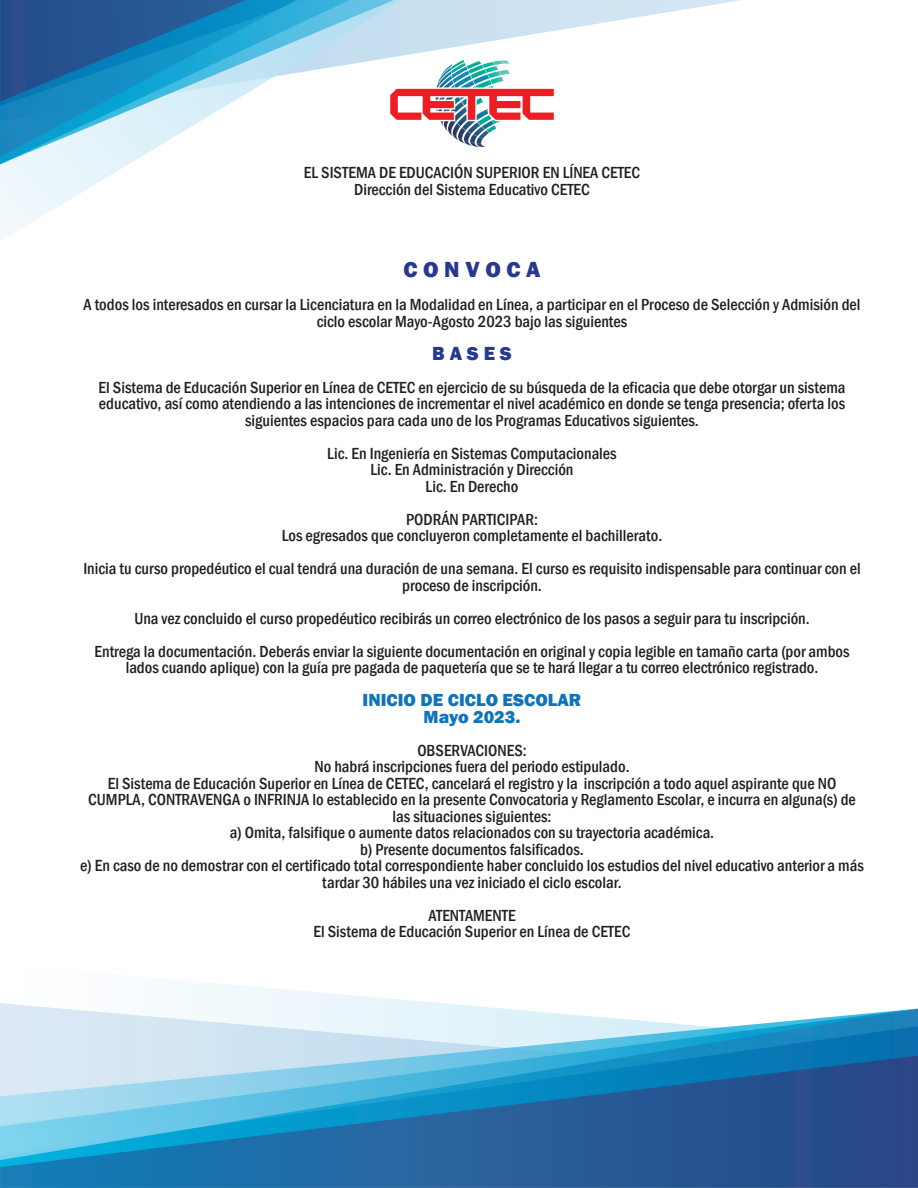
<style>
.page{position:relative;width:918px;height:1188px;background:#fff}
.page>*{position:absolute;margin:0;border:0;box-sizing:border-box;transform-origin:0 0}
.t1{font:800 22.5px "Franklin Gothic";color:#283890}
.t2{font:800 19.5px "Franklin Gothic";color:#283890}
.t3{font:800 18px/16.5px "Franklin Gothic";color:#1074bc;text-align:center}
.t4{font:500 condensed 16.5px/16.5px "Franklin Gothic";color:#231f20;text-align:center}
</style>
<div class="page">
<svg style="left:183px;top:981px;width:253px;height:22px"></svg>
<svg style="left:0;top:1003px;width:918px;height:6px"></svg>
<svg style="left:0;top:1167px;width:918px;height:21px;background:#22639f"></svg>
<svg style="left:0;top:1160px;width:918px;height:7px;background:#2164a0"></svg>
<svg style="left:0;top:1009px;width:918px;height:151px;background:#66a5cb"></svg>
<svg style="left:0;top:195px;width:77px;height:46px"></svg>
<svg style="left:0;top:0;width:741px;height:191px"></svg>
<svg style="left:390px;top:60px;width:164px;height:65px"></svg>
<p class="t4" style="left:304px;top:164px;width:338px">EL SISTEMA DE EDUCACIÓN SUPERIOR EN LÍNEA CETEC<br>Dirección del Sistema Educativo CETEC</p>
<h1 class="t1" style="left:403px;top:255px;width:139px">C O N V O C A</h1>
<p class="t4" style="left:83px;top:296px;width:779px">A todos los interesados en cursar la Licenciatura en la Modalidad en Línea, a participar en el Proceso de Selección y Admisión del ciclo escolar Mayo-Agosto 2023 bajo las siguientes</p>
<p class="t2" style="left:432px;top:340px;width:81px">B A S E S</p>
<p class="t4" style="left:99px;top:379px;width:748px">El Sistema de Educación Superior en Línea de CETEC en ejercicio de su búsqueda de la eficacia que debe otorgar un sistema educativo, así como atendiendo a las intenciones de incrementar el nivel académico en donde se tenga presencia; oferta los siguientes espacios para cada uno de los Programas Educativos siguientes.</p>
<p class="t4" style="left:327px;top:445px;width:291px">Lic. En Ingeniería en Sistemas Computacionales<br>Lic. En Administración y Dirección<br>Lic. En Derecho</p>
<p class="t4" style="left:282px;top:511px;width:382px">PODRÁN PARTICIPAR:<br>Los egresados que concluyeron completamente el bachillerato.</p>
<p class="t4" style="left:83px;top:560px;width:779px">Inicia tu curso propedéutico el cual tendrá una duración de una semana. El curso es requisito indispensable para continuar con el proceso de inscripción.</p>
<p class="t4" style="left:95px;top:601px;width:757px;line-height:33px">Una vez concluido el curso propedéutico recibirás un correo electrónico de los pasos a seguir para tu inscripción.<br>Entrega la documentación. Deberás enviar la siguiente documentación en original y copia legible en tamaño carta (por ambos</p>
<p class="t4" style="left:126px;top:659px;width:694px">lados cuando aplique) con la guía pre pagada de paquetería que se te hará llegar a tu correo electrónico registrado.</p>
<p class="t3" style="left:363px;top:692px;width:220px">INICIO DE CICLO ESCOLAR<br>Mayo 2023.</p>
<p class="t4" style="left:80px;top:742px;width:785px">OBSERVACIONES:<br>No habrá inscripciones fuera del periodo estipulado.<br>El Sistema de Educación Superior en Línea de CETEC, cancelará el registro y la inscripción a todo aquel aspirante que NO CUMPLA, CONTRAVENGA o INFRINJA lo establecido en la presente Convocatoria y Reglamento Escolar, e incurra en alguna(s) de las situaciones siguientes:<br>a) Omita, falsifique o aumente datos relacionados con su trayectoria académica.<br>b) Presente documentos falsificados.<br>e) En caso de no demostrar con el certificado total correspondiente haber concluido los estudios del nivel educativo anterior a más tardar 30 hábiles una vez iniciado el ciclo escolar.</p>
<p class="t4" style="left:314px;top:907px;width:318px">ATENTAMENTE<br>El Sistema de Educación Superior en Línea de CETEC</p>
</div>
